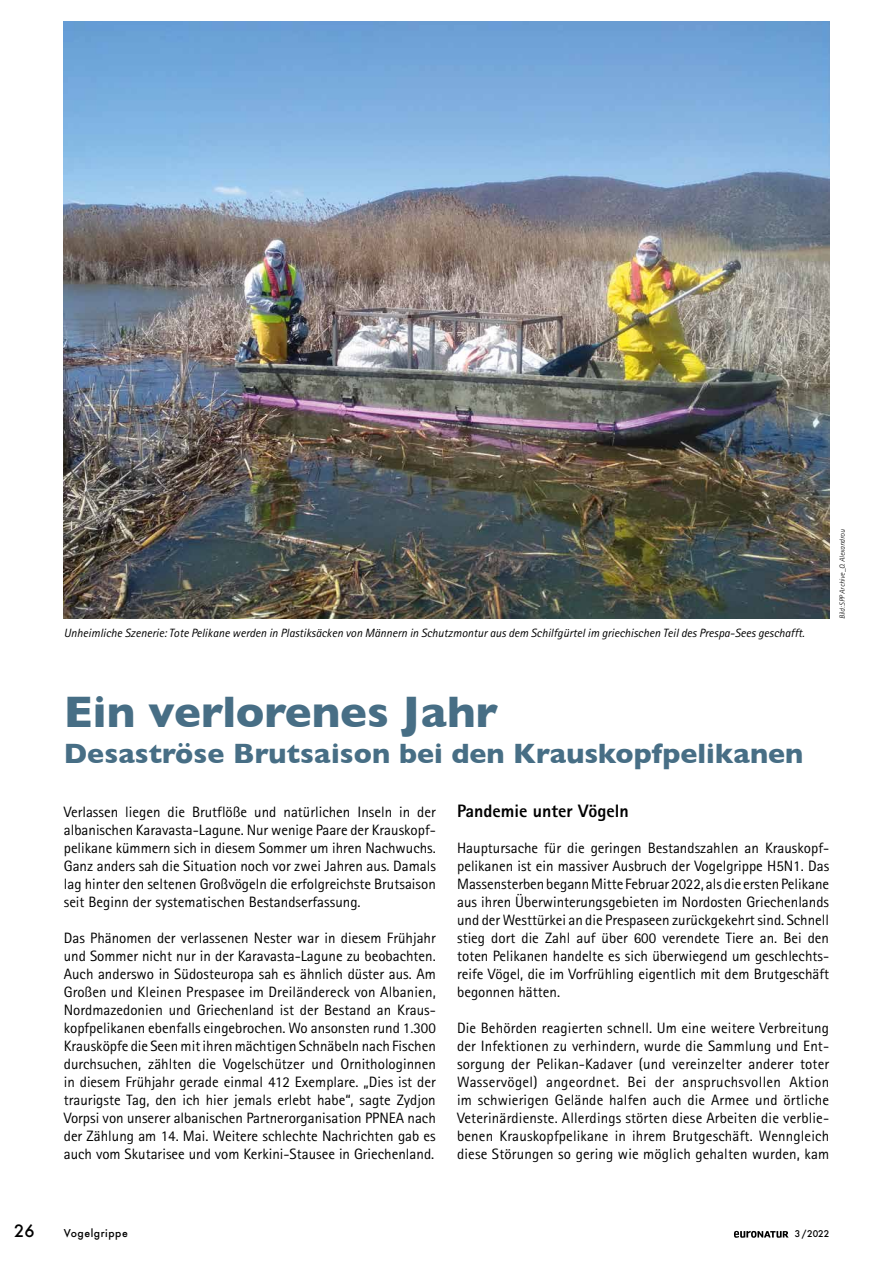
<style>
.page{position:relative;width:893px;height:1263px;background:#fff}
.page>*{position:absolute;margin:0;border:0;box-sizing:border-box;transform-origin:0 0}
.t1{font:700 45px "Gill Sans";color:#476e85}
.t2{font:700 28.5px "Gill Sans";color:#476e85}
.t3{font:800 18px "Rotis Sans Serif";color:#000}
.t4{font:500 16.5px "Futura";color:#000}
.t5{font:15px/18px "Rotis Sans Serif";color:#000;text-align:justify}
.t6{font:italic 12px "Rotis Sans Serif";color:#000}
.t7{font:500 10.5px "Futura";letter-spacing:.05em;color:#000}
.t8{font:500 9px "Futura";color:#000}
.t9{font:italic 300 7.5px "Rotis Sans Serif";color:#000}
</style>
<div class="page">
<svg style="left:734px;top:1231px;width:55px;height:7px"></svg>
<img style="left:64px;top:21px;width:765px;height:597px">
<p class="t6" style="left:64px;top:625px;width:742px">Unheimliche Szenerie: Tote Pelikane werden in Plastiksäcken von Männern in Schutzmontur aus dem Schilfgürtel im griechischen Teil des Prespa-Sees geschafft.</p>
<p class="t9" style="left:838px;top:619px;width:91px;rotate:-90deg">Bild: SPP Archive_O. Alexandrou</p>
<h1 class="t1" style="left:64px;top:676px;width:436px">Ein verlorenes Jahr</h1>
<h2 class="t2" style="left:64px;top:730px;width:741px">Desaströse Brutsaison bei den Krauskopfpelikanen</h2>
<p class="t5" style="left:64px;top:802px;width:374px">Verlassen liegen die Brutflöße und natürlichen Inseln in der albanischen Karavasta-Lagune. Nur wenige Paare der Krauskopf&shy;pelikane kümmern sich in diesem Sommer um ihren Nachwuchs.<br>Ganz anders sah die Situation noch vor zwei Jahren aus. Damals lag hinter den seltenen Großvögeln die erfolgreichste Brutsaison seit Beginn der systematischen Bestandserfassung.</p>
<p class="t5" style="left:64px;top:928px;width:374px">Das Phänomen der verlassenen Nester war in diesem Frühjahr und Sommer nicht nur in der Karavasta-Lagune zu beobachten.<br>Auch anderswo in Südosteuropa sah es ähnlich düster aus. Am Großen und Kleinen Prespasee im Dreiländereck von Albanien, Nordmazedonien und Griechenland ist der Bestand an Kraus&shy;kopfpelikanen ebenfalls eingebrochen. Wo ansonsten rund 1.300<br>Krausköpfe die Seen mit ihren mächtigen Schnäbeln nach Fischen durchsuchen, zählten die Vogelschützer und Ornithologinnen in diesem Frühjahr gerade einmal 412 Exemplare. „Dies ist der traurigste Tag, den ich hier jemals erlebt habe“, sagte Zydjon Vorpsi von unserer albanischen Partnerorganisation PPNEA nach der Zählung am 14. Mai. Weitere schlechte Nachrichten gab es auch vom Skutarisee und vom Kerkini-Stausee in Griechenland.</p>
<p class="t3" style="left:457px;top:799px;width:173px">Pandemie unter Vögeln</p>
<p class="t5" style="left:457px;top:838px;width:374px">Hauptursache für die geringen Bestandszahlen an Krauskopf&shy;pelikanen ist ein massiver Ausbruch der Vogelgrippe H5N1. Das Massensterben begann Mitte Februar 2022, als die ersten Pelikane aus ihren Überwinterungsgebieten im Nordosten Griechenlands und der Westtürkei an die Prespaseen zurückgekehrt sind. Schnell stieg dort die Zahl auf über 600 verendete Tiere an. Bei den toten Pelikanen handelte es sich überwiegend um geschlechts&shy;reife Vögel, die im Vorfrühling eigentlich mit dem Brutgeschäft begonnen hätten.</p>
<p class="t5" style="left:457px;top:1018px;width:374px">Die Behörden reagierten schnell. Um eine weitere Verbreitung der Infektionen zu verhindern, wurde die Sammlung und Ent&shy;sorgung der Pelikan-Kadaver (und vereinzelter anderer toter Wasservögel) angeordnet. Bei der anspruchsvollen Aktion im schwierigen Gelände halfen auch die Armee und örtliche Veterinärdienste. Allerdings störten diese Arbeiten die verblie&shy;benen Krauskopfpelikane in ihrem Brutgeschäft. Wenngleich diese Störungen so gering wie möglich gehalten wurden, kam</p>
<p class="t4" style="left:14px;top:1220px;width:22px">26</p>
<p class="t8" style="left:795px;top:1228px;width:36px">3 /2022</p>
<p class="t7" style="left:64px;top:1226px;width:66px">Vogelgrippe</p>
</div>
